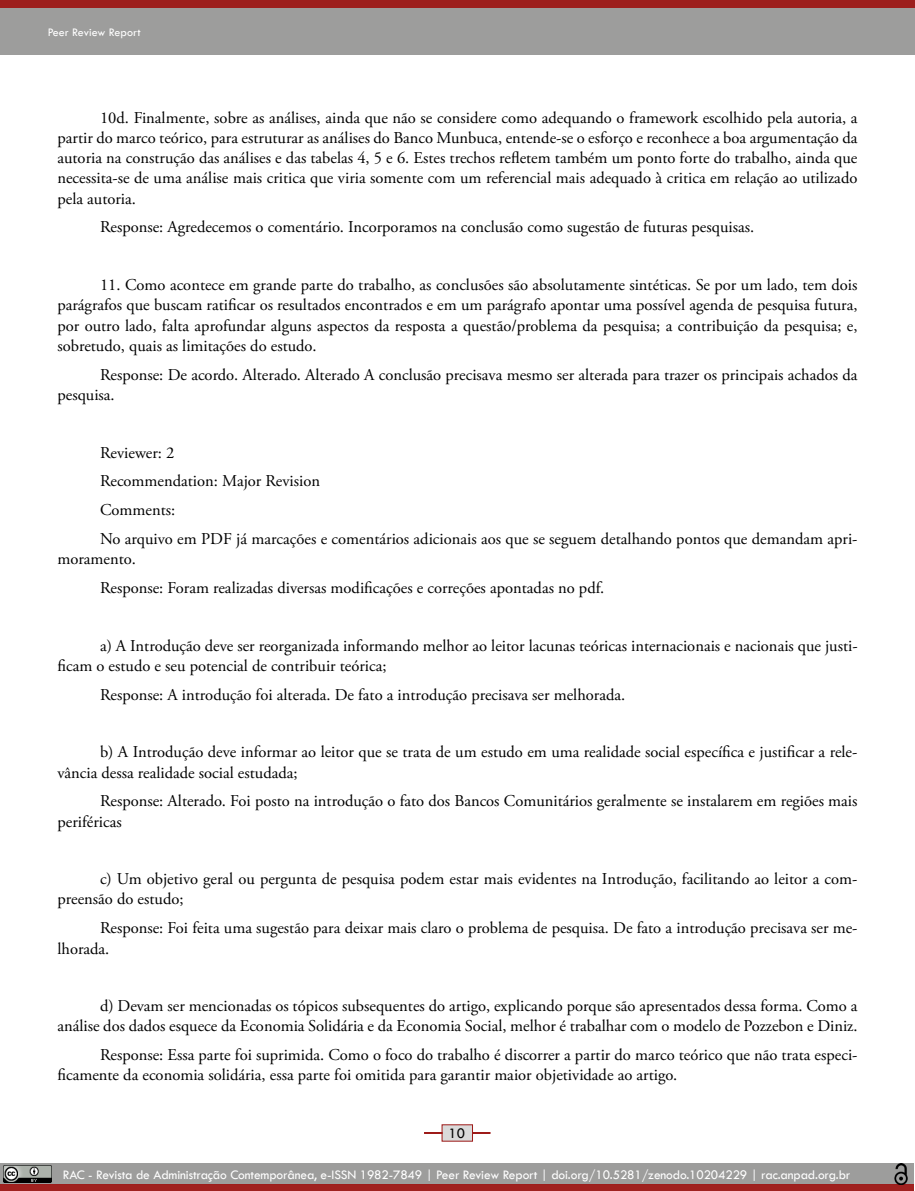
<style>
.page{position:relative;width:915px;height:1191px;background:#fff}
.page>*{position:absolute;margin:0;border:0;box-sizing:border-box;transform-origin:0 0}
.t1{font:16.5px/20.2px "Adobe Garamond Pro";color:#000}
.t2{font:15px "Tw Cen";color:#000}
.t3{font:13.5px "Tw Cen";letter-spacing:-.01em;color:#fff}
.t4{font:12px "Tw Cen";color:#fff}
</style>
<div class="page">
<svg style="left:424px;top:1124px;width:67px;height:18px"></svg>
<div style="left:0;top:0;width:914px;height:54px;background:#9d9d9c"></div>
<div style="left:0;top:0;width:914px;height:7px;background:#9d1a18"></div>
<div style="left:0;top:1163px;width:913px;height:21px;background:#9d9d9c"></div>
<div style="left:0;top:1184px;width:913px;height:7px;background:#a0211f"></div>
<img style="left:4px;top:1165px;width:48px;height:17px">
<img style="left:894px;top:1163px;width:13px;height:21px">
<p class="t4" style="left:48px;top:25px;width:94px">Peer Review Report</p>
<p class="t1" style="left:57px;top:108px;width:801px;text-align:justify;text-indent:43px">10d. Finalmente, sobre as análises, ainda que não se considere como adequando o framework escolhido pela autoria, a partir do marco teórico, para estruturar as análises do Banco Munbuca, entende-se o esforço e reconhece a boa argumentação da autoria na construção das análises e das tabelas 4, 5 e 6. Estes trechos refletem também um ponto forte do trabalho, ainda que necessita-se de uma análise mais critica que viria somente com um referencial mais adequado à critica em relação ao utilizado pela autoria.</p>
<p class="t1" style="left:100px;top:218px;width:655px">Response: Agredecemos o comentário. Incorporamos na conclusão como sugestão de futuras pesquisas.</p>
<p class="t1" style="left:57px;top:275px;width:801px;text-align:justify;text-indent:43px">11. Como acontece em grande parte do trabalho, as conclusões são absolutamente sintéticas. Se por um lado, tem dois parágrafos que buscam ratificar os resultados encontrados e em um parágrafo apontar uma possível agenda de pesquisa futura, por outro lado, falta aprofundar alguns aspectos da resposta a questão/problema da pesquisa; a contribuição da pesquisa; e, sobretudo, quais as limitações do estudo.</p>
<p class="t1" style="left:57px;top:365px;width:801px;text-indent:43px">Response: De acordo. Alterado. Alterado A conclusão precisava mesmo ser alterada para trazer os principais achados da pesquisa.</p>
<p class="t1" style="left:100px;top:438px;width:758px;line-height:28.8px">Reviewer: 2<br>Recommendation: Major Revision<br>Comments:<br>No arquivo em PDF já marcações e comentários adicionais aos que se seguem detalhando pontos que demandam apri-</p>
<p class="t1" style="left:100px;top:545px;width:505px;line-height:28.8px;text-indent:-43px">moramento.<br>Response: Foram realizadas diversas modificações e correções apontadas no pdf.</p>
<p class="t1" style="left:57px;top:636px;width:801px;text-indent:43px">a) A Introdução deve ser reorganizada informando melhor ao leitor lacunas teóricas internacionais e nacionais que justi&shy;ficam o estudo e seu potencial de contribuir teórica;</p>
<p class="t1" style="left:100px;top:685px;width:526px">Response: A introdução foi alterada. De fato a introdução precisava ser melhorada.</p>
<p class="t1" style="left:57px;top:742px;width:801px;text-indent:43px">b) A Introdução deve informar ao leitor que se trata de um estudo em uma realidade social específica e justificar a rele&shy;vância dessa realidade social estudada;</p>
<p class="t1" style="left:57px;top:791px;width:801px;text-indent:43px">Response: Alterado. Foi posto na introdução o fato dos Bancos Comunitários geralmente se instalarem em regiões mais periféricas</p>
<p class="t1" style="left:57px;top:869px;width:801px;text-indent:43px">c) Um objetivo geral ou pergunta de pesquisa podem estar mais evidentes na Introdução, facilitando ao leitor a com&shy;preensão do estudo;</p>
<p class="t1" style="left:57px;top:918px;width:801px;text-indent:43px">Response: Foi feita uma sugestão para deixar mais claro o problema de pesquisa. De fato a introdução precisava ser me&shy;lhorada.</p>
<p class="t1" style="left:57px;top:996px;width:801px;text-align:right">d) Devam ser mencionadas os tópicos subsequentes do artigo, explicando porque são apresentados dessa forma. Como a análise dos dados esquece da Economia Solidária e da Economia Social, melhor é trabalhar com o modelo de Pozzebon e Diniz.</p>
<p class="t1" style="left:57px;top:1045px;width:801px;text-indent:43px">Response: Essa parte foi suprimida. Como o foco do trabalho é discorrer a partir do marco teórico que não trata especi&shy;ficamente da economia solidária, essa parte foi omitida para garantir maior objetividade ao artigo.</p>
<p class="t2" style="left:448px;top:1123px;width:18px">10</p>
<p class="t3" style="left:63px;top:1166px;width:788px">RAC - Revista de Administração Contemporânea, e-ISSN 1982-7849 | Peer Review Report | doi.org/10.5281/zenodo.10204229 | rac.anpad.org.br</p>
</div>
